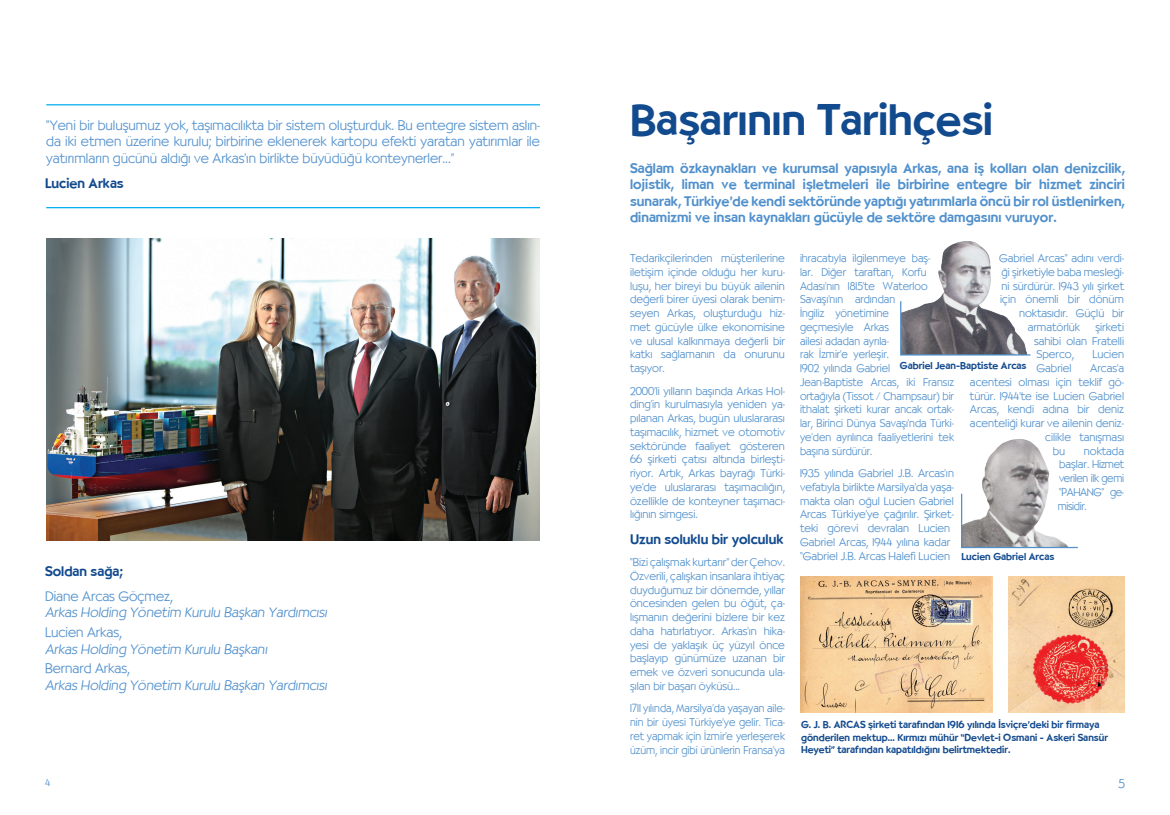
<style>
.page{position:relative;width:1170px;height:815px;background:#fff}
.page>*{position:absolute;margin:0;border:0;box-sizing:border-box;transform-origin:0 0}
.t1{font:500 43.75px "TR Bernhardt";color:#124a8e}
.t2{font:300 13.75px/16.2px "TR Bernhardt";color:#5090cc;text-align:justify}
.t3{font:500 13.75px/16.2px "TR Bernhardt";color:#5090cc;text-align:justify}
.t4{font:500 13.75px "TR Bernhardt";color:#124a8e}
.t5{font:300 12.5px "TR Bernhardt";color:#5090cc}
.t6{font:300 11.25px/13.8px "TR Bernhardt";color:#5090cc;text-align:justify}
.t7{font:300 11.25px/13.8px "TR Bernhardt";color:#5090cc;text-align:justify;scale:.96 1}
.t8{font:500 10px/12.5px "TR Bernhardt";color:#124a8e}
.t9{font:300 10px "TR Bernhardt";color:#5090cc}
</style>
<div class="page">
<img style="left:46px;top:238px;width:494px;height:302px">
<hr style="left:46px;top:207px;width:494px;height:1px;background:#00aeef">
<hr style="left:46px;top:104px;width:494px;height:1px;background:#00aeef">
<img style="left:901px;top:241px;width:125px;height:113px">
<img style="left:961px;top:439px;width:107px;height:108px">
<img style="left:1008px;top:576px;width:116px;height:136px">
<img style="left:800px;top:576px;width:192px;height:136px">
<hr style="left:900px;top:301px;width:1px;height:54px;background:#5090cc">
<hr style="left:960px;top:494px;width:2px;height:53px;background:#5090cc">
<hr style="left:900px;top:354px;width:130px;height:2px;background:#5090cc">
<hr style="left:960px;top:547px;width:117px;height:1px;background:#5090cc">
<p class="t2" style="left:46px;top:117px;width:495px">“Yeni bir buluşumuz yok, taşımacılıkta bir sistem oluşturduk. Bu entegre sistem aslın&shy;da iki etmen üzerine kurulu; birbirine eklenerek kartopu efekti yaratan yatırımlar ile yatırımların gücünü aldığı ve Arkas’ın birlikte büyüdüğü konteynerler...”</p>
<p class="t4" style="left:45px;top:175px;width:80px">Lucien Arkas</p>
<p class="t4" style="left:45px;top:563px;width:79px">Soldan sağa;</p>
<p class="t2" style="left:45px;top:588px;width:129px">Diane Arcas Göçmez,</p>
<p class="t2" style="left:45px;top:605px;width:286px">Arkas Holding Yönetim Kurulu Başkan Yardımcısı</p>
<p class="t2" style="left:45px;top:625px;width:78px">Lucien Arkas,</p>
<p class="t2" style="left:45px;top:641px;width:226px">Arkas Holding Yönetim Kurulu Başkanı</p>
<p class="t2" style="left:45px;top:661px;width:86px">Bernard Arkas,</p>
<p class="t2" style="left:45px;top:677px;width:286px">Arkas Holding Yönetim Kurulu Başkan Yardımcısı</p>
<p class="t1" style="left:630px;top:94px;width:364px">Başarının Tarihçesi</p>
<p class="t3" style="left:630px;top:160px;width:496px">Sağlam özkaynakları ve kurumsal yapısıyla Arkas, ana iş kolları olan denizcilik, lojistik, liman ve terminal işletmeleri ile birbirine entegre bir hizmet zinciri sunarak, Türkiye’de kendi sektöründe yaptığı yatırımlarla öncü bir rol üstlenirken, dinamizmi ve insan kaynakları gücüyle de sektöre damgasını vuruyor.</p>
<p class="t6" style="left:630px;top:251px;width:156px">Tedarikçilerinden müşterilerine iletişim içinde olduğu her kuru&shy;luşu, her bireyi bu büyük ailenin değerli birer üyesi olarak benim&shy;seyen Arkas, oluşturduğu hiz&shy;met gücüyle ülke ekonomisine ve ulusal kalkınmaya değerli bir katkı sağlamanın da onurunu taşıyor.</p>
<p class="t6" style="left:630px;top:384px;width:156px">2000’li yılların başında Arkas Hol&shy;ding’in kurulmasıyla yeniden ya&shy;pılanan Arkas, bugün uluslararası taşımacılık, hizmet ve otomotiv sektöründe faaliyet gösteren 66 şirketi çatısı altında birleşti&shy;riyor. Artık, Arkas bayrağı Türki&shy;ye’de uluslararası taşımacılığın, özellikle de konteyner taşımacı&shy;lığının simgesi.</p>
<p class="t4" style="left:630px;top:531px;width:155px">Uzun soluklu bir yolculuk</p>
<p class="t6" style="left:630px;top:555px;width:156px">“Bizi çalışmak kurtarır” der Çehov.<br>Özverili, çalışkan insanlara ihtiyaç duyduğumuz bir dönemde, yıllar öncesinden gelen bu öğüt, ça&shy;lışmanın değerini bizlere bir kez daha hatırlatıyor. Arkas’ın hika&shy;yesi de yaklaşık üç yüzyıl önce başlayıp günümüze uzanan bir emek ve özveri sonucunda ula&shy;şılan bir başarı öyküsü...</p>
<p class="t7" style="left:630px;top:702px;width:163px">1711 yılında, Marsilya’da yaşayan aile&shy;nin bir üyesi Türkiye’ye gelir. Tica&shy;ret yapmak için İzmir’e yerleşerek üzüm, incir gibi ürünlerin Fransa’ya</p>
<p class="t6" style="left:998px;top:251px;width:126px">Gabriel Arcas” adını verdi-</p>
<p class="t6" style="left:1001px;top:265px;width:124px">ği şirketiyle baba mesleği-</p>
<p class="t6" style="left:1001px;top:279px;width:124px">ni sürdürür. 1943 yılı şirket</p>
<p class="t6" style="left:1000px;top:293px;width:125px">için önemli bir dönüm</p>
<p class="t6" style="left:1018px;top:306px;width:107px">noktasıdır. Güçlü bir</p>
<p class="t6" style="left:1027px;top:320px;width:54px">armatörlük</p>
<p class="t7" style="left:800px;top:251px;width:162px;text-align:left">ihracatıyla ilgilenmeye baş-<br>lar. Diğer taraftan, Korfu<br>Adası’nın 1815’te Waterloo<br>Savaşı’nın ardından<br>İngiliz yönetimine<br>geçmesiyle Arkas<br>ailesi adadan ayrıla-<br>rak İzmir’e yerleşir.<br>1902 yılında Gabriel<br>Jean-Baptiste Arcas, iki Fransız ortağıyla (Tissot / Champsaur) bir ithalat şirketi kurar ancak ortak&shy;lar, Birinci Dünya Savaşı’nda Türki&shy;ye’den ayrılınca faaliyetlerini tek başına sürdürür.</p>
<p class="t6" style="left:800px;top:466px;width:155px;text-align:left">1935 yılında Gabriel J.B. Arcas’ın vefatıyla birlikte Marsilya’da yaşa&shy;makta olan oğul Lucien Gabriel Arcas Türkiye’ye çağırılır. Şirket&shy;teki görevi devralan Lucien Gabriel Arcas, 1944 yılına kadar “Gabriel J.B. Arcas Halefi Lucien</p>
<p class="t6" style="left:1033px;top:320px;width:92px;text-indent:61px">şirketi sahibi olan Fratelli Sperco,</p>
<p class="t6" style="left:1092px;top:348px;width:33px">Lucien</p>
<p class="t8" style="left:899px;top:359px;width:128px">Gabriel Jean-Baptiste Arcas</p>
<p class="t6" style="left:1036px;top:361px;width:37px">Gabriel</p>
<p class="t6" style="left:1090px;top:361px;width:35px">Arcas’a</p>
<p class="t6" style="left:969px;top:375px;width:155px">acentesi olması için teklif gö-</p>
<p class="t6" style="left:969px;top:389px;width:155px">türür. 1944’te ise Lucien Gabriel</p>
<p class="t6" style="left:969px;top:403px;width:155px">Arcas, kendi adına bir deniz</p>
<p class="t6" style="left:969px;top:416px;width:155px">acenteliği kurar ve ailenin deniz-</p>
<p class="t6" style="left:1045px;top:430px;width:80px">cilikle tanışması</p>
<p class="t6" style="left:1052px;top:444px;width:14px">bu</p>
<p class="t6" style="left:1057px;top:444px;width:68px;text-indent:26px">noktada başlar. Hizmet verilen ilk gemi “PAHANG” ge&shy;misidir.</p>
<p class="t8" style="left:961px;top:551px;width:94px">Lucien Gabriel Arcas</p>
<p class="t8" style="left:801px;top:719px;width:308px">G. J. B. ARCAS şirketi tarafından 1916 yılında İsviçre’deki bir firmaya gönderilen mektup... Kırmızı mühür “Devlet-i Osmani - Askeri Sansür<br>Heyeti” tarafından kapatıldığını belirtmektedir.</p>
<p class="t9" style="left:45px;top:776px;width:7px">4</p>
<p class="t5" style="left:1118px;top:776px;width:8px">5</p>
</div>
